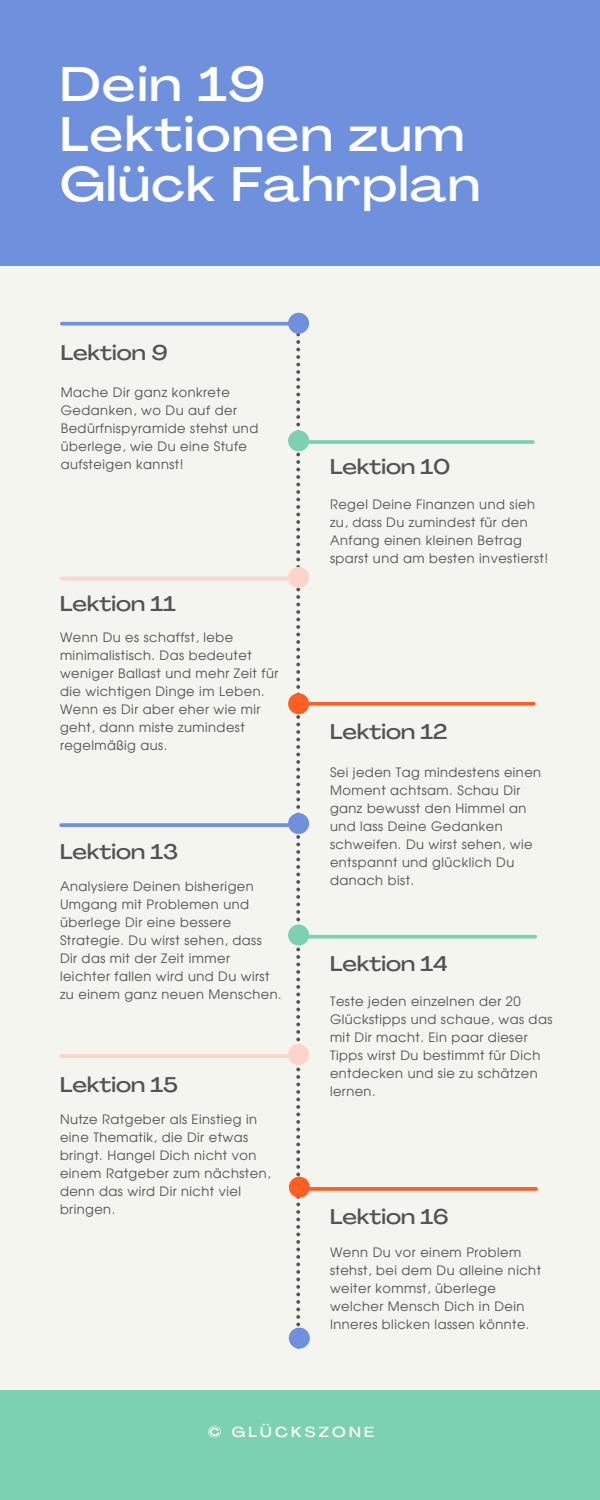
<style>
.page{position:relative;width:600px;height:1500px;background:#f5f5ef}
.page>*{position:absolute;margin:0;border:0;box-sizing:border-box;transform-origin:0 0}
.t1{font:500 expanded 48px/49.9px "Agrandir";letter-spacing:.035em;color:#fff}
.t2{font:500 expanded 21px "Agrandir";color:#545454}
.t3{font:500 expanded 14.4px "Agrandir";letter-spacing:.225em;color:#fff}
.t4{font:13px/18px "Evolventa";letter-spacing:.035em;color:#545454}
</style>
<div class="page">
<div style="left:0;top:0;width:600px;height:265px;background:#6f91dd"></div>
<svg style="left:296px;top:334px;width:4px;height:994px"></svg>
<svg style="left:309px;top:440px;width:224px;height:4px"></svg>
<svg style="left:309px;top:702px;width:225px;height:4px"></svg>
<svg style="left:309px;top:935px;width:226px;height:4px"></svg>
<svg style="left:310px;top:1187px;width:226px;height:4px"></svg>
<hr style="left:62px;top:577px;width:235px;height:3px;background:#fdd3ca">
<svg style="left:61px;top:823px;width:227px;height:4px"></svg>
<hr style="left:61px;top:1054px;width:235px;height:4px;background:#fdd3ca">
<svg style="left:62px;top:322px;width:226px;height:4px"></svg>
<div style="left:288px;top:313px;width:21px;height:21px;background:#6f91dd;border-radius:50%"></div>
<div style="left:288px;top:430px;width:21px;height:21px;background:#7cd1b0;border-radius:50%"></div>
<div style="left:288px;top:693px;width:21px;height:21px;background:#ff5f24;border-radius:50%"></div>
<div style="left:288px;top:925px;width:21px;height:21px;background:#7cd1b0;border-radius:50%"></div>
<div style="left:289px;top:1177px;width:21px;height:21px;background:#ff5f24;border-radius:50%"></div>
<div style="left:288px;top:567px;width:21px;height:21px;background:#fdd3ca;border-radius:50%"></div>
<div style="left:288px;top:813px;width:21px;height:21px;background:#6f91dd;border-radius:50%"></div>
<div style="left:288px;top:1044px;width:21px;height:21px;background:#fdd3ca;border-radius:50%"></div>
<div style="left:289px;top:1328px;width:21px;height:21px;background:#6f91dd;border-radius:50%"></div>
<div style="left:0;top:1390px;width:600px;height:110px;background:#7cd1b0"></div>
<h1 class="t1" style="left:60px;top:59px;width:422px">Dein 19<br>Lektionen zum<br>Glück Fahrplan</h1>
<h2 class="t2" style="left:61px;top:340px;width:108px">Lektion 9</h2>
<p class="t4" style="left:61px;top:383px;width:199px">Mache Dir ganz konkrete<br>Gedanken, wo Du auf der<br>Bedürfnispyramide stehst und überlege, wie Du eine Stufe aufsteigen kannst!</p>
<h2 class="t2" style="left:60px;top:591px;width:117px">Lektion 11</h2>
<p class="t4" style="left:60px;top:628px;width:220px">Wenn Du es schaffst, lebe minimalistisch. Das bedeutet weniger Ballast und mehr Zeit für die wichtigen Dinge im Leben.<br>Wenn es Dir aber eher wie mir geht, dann miste zumindest regelmäßig aus.</p>
<h2 class="t2" style="left:60px;top:839px;width:120px">Lektion 13</h2>
<p class="t4" style="left:60px;top:877px;width:223px">Analysiere Deinen bisherigen<br>Umgang mit Problemen und überlege Dir eine bessere<br>Strategie. Du wirst sehen, dass<br>Dir das mit der Zeit immer leichter fallen wird und Du wirst zu einem ganz neuen Menschen.</p>
<h2 class="t2" style="left:60px;top:1072px;width:120px">Lektion 15</h2>
<p class="t4" style="left:60px;top:1110px;width:212px">Nutze Ratgeber als Einstieg in eine Thematik, die Dir etwas bringt. Hangel Dich nicht von einem Ratgeber zum nächsten, denn das wird Dir nicht viel bringen.</p>
<h2 class="t2" style="left:330px;top:454px;width:122px">Lektion 10</h2>
<p class="t4" style="left:330px;top:495px;width:220px">Regel Deine Finanzen und sieh zu, dass Du zumindest für den<br>Anfang einen kleinen Betrag sparst und am besten investierst!</p>
<h2 class="t2" style="left:330px;top:718px;width:119px">Lektion 12</h2>
<p class="t4" style="left:330px;top:763px;width:213px">Sei jeden Tag mindestens einen<br>Moment achtsam. Schau Dir ganz bewusst den Himmel an und lass Deine Gedanken schweifen. Du wirst sehen, wie entspannt und glücklich Du danach bist.</p>
<h2 class="t2" style="left:330px;top:951px;width:119px">Lektion 14</h2>
<p class="t4" style="left:330px;top:992px;width:224px">Teste jeden einzelnen der 20<br>Glückstipps und schaue, was das mit Dir macht. Ein paar dieser<br>Tipps wirst Du bestimmt für Dich entdecken und sie zu schätzen lernen.</p>
<h2 class="t2" style="left:330px;top:1203px;width:120px">Lektion 16</h2>
<p class="t4" style="left:330px;top:1243px;width:213px">Wenn Du vor einem Problem stehst, bei dem Du alleine nicht weiter kommst, überlege welcher Mensch Dich in Dein<br>Inneres blicken lassen könnte.</p>
<p class="t3" style="left:208px;top:1423px;width:168px">© GLÜCKSZONE</p>
</div>
